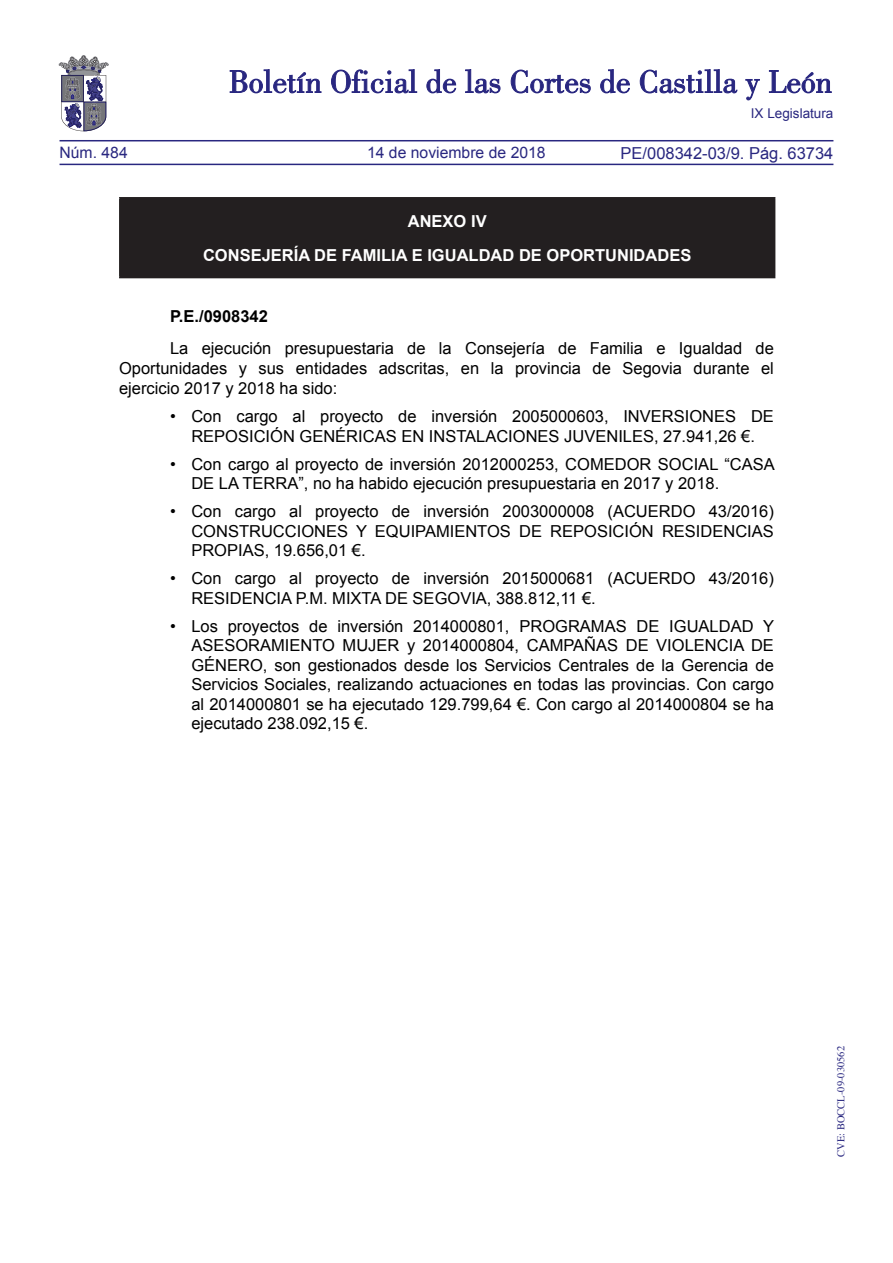
<style>
.page{position:relative;width:893px;height:1263px;background:#fff}
.page>*{position:absolute;margin:0;border:0;box-sizing:border-box;transform-origin:0 0}
.SANGRIA_1{font:16.5px/19.5px "Arial";color:#000}
.TEXTO_NORMAL{font:16.5px/19.8px "Arial";color:#000;text-align:justify}
.texto_blanco{font:700 16.5px "Arial";color:#fff}
.t1{font:16.5px "Arial";color:#292780}
.TEXTO_NORMAL-2{font:700 16.5px "Arial";color:#000}
.t2{font:15.75px "Arial";color:#292780}
.t3{font:13.5px "Arial";color:#292780}
.t4{font:10.5px "Times";color:#292780}
</style>
<div class="page">
<hr style="left:60px;top:164px;width:773px;height:1px;background:#292780">
<hr style="left:60px;top:140px;width:773px;height:1px;background:#292780">
<svg style="left:230px;top:69px;width:91px;height:24px"></svg>
<svg style="left:331px;top:69px;width:86px;height:24px"></svg>
<svg style="left:426px;top:69px;width:30px;height:24px"></svg>
<svg style="left:465px;top:69px;width:35px;height:24px"></svg>
<svg style="left:511px;top:70px;width:80px;height:23px"></svg>
<svg style="left:600px;top:69px;width:30px;height:24px"></svg>
<svg style="left:640px;top:69px;width:97px;height:24px"></svg>
<svg style="left:745px;top:79px;width:15px;height:21px"></svg>
<svg style="left:769px;top:70px;width:62px;height:23px"></svg>
<svg style="left:59px;top:55px;width:49px;height:76px"></svg>
<div style="left:120px;top:198px;width:655px;height:80px;background:#231f20"></div>
<hr style="left:119px;top:197px;width:656px;height:2px;background:#231f20">
<hr style="left:119px;top:199px;width:2px;height:78px;background:#231f20">
<hr style="left:119px;top:277px;width:656px;height:1px;background:#231f20">
<p class="t2" style="left:60px;top:142px;width:70px">Núm. 484</p>
<p class="t2" style="left:367px;top:142px;width:180px">14 de noviembre de 2018</p>
<p class="t3" style="left:751px;top:105px;width:84px">IX Legislatura</p>
<p class="t1" style="left:621px;top:142px;width:214px">PE/008342-03/9. Pág. 63734</p>
<p class="texto_blanco" style="left:408px;top:210px;width:80px">ANEXO IV</p>
<p class="texto_blanco" style="left:203px;top:244px;width:490px">CONSEJERÍA DE FAMILIA E IGUALDAD DE OPORTUNIDADES</p>
<p class="TEXTO_NORMAL-2" style="left:170px;top:305px;width:99px">P.E./0908342</p>
<p class="TEXTO_NORMAL" style="left:119px;top:339px;width:656px;text-indent:51px">La ejecución presupuestaria de la Consejería de Familia e Igualdad de Oportunidades y sus entidades adscritas, en la provincia de Segovia durante el ejercicio 2017 y 2018 ha sido:</p>
<p class="SANGRIA_1" style="left:170px;top:407px;width:605px;text-align:center">• Con cargo al proyecto de inversión 2005000603, INVERSIONES DE<br>REPOSICIÓN GENÉRICAS EN INSTALACIONES JUVENILES, 27.941,26 €.</p>
<p class="SANGRIA_1" style="left:191px;top:454px;width:585px;text-indent:-21px">• Con cargo al proyecto de inversión 2012000253, COMEDOR SOCIAL “CASA<br>DE LA TERRA”, no ha habido ejecución presupuestaria en 2017 y 2018.</p>
<p class="SANGRIA_1" style="left:191px;top:502px;width:584px;text-align:justify;text-indent:-21px">• Con cargo al proyecto de inversión 2003000008 (ACUERDO 43/2016)<br>CONSTRUCCIONES Y EQUIPAMIENTOS DE REPOSICIÓN RESIDENCIAS PROPIAS, 19.656,01 €.</p>
<p class="SANGRIA_1" style="left:191px;top:569px;width:584px;text-indent:-21px">• Con cargo al proyecto de inversión 2015000681 (ACUERDO 43/2016)<br>RESIDENCIA P.M. MIXTA DE SEGOVIA, 388.812,11 €.</p>
<p class="SANGRIA_1" style="left:191px;top:616px;width:584px;text-align:justify;text-indent:-21px">• Los proyectos de inversión 2014000801, PROGRAMAS DE IGUALDAD Y ASESORAMIENTO MUJER y 2014000804, CAMPAÑAS DE VIOLENCIA DE GÉNERO, son gestionados desde los Servicios Centrales de la Gerencia de Servicios Sociales, realizando actuaciones en todas las provincias. Con cargo al 2014000801 se ha ejecutado 129.799,64 €. Con cargo al 2014000804 se ha ejecutado 238.092,15 €.</p>
<p class="t4" style="left:831px;top:1157px;width:112px;rotate:-90deg">CVE: BOCCL-09-030562</p>
</div>
